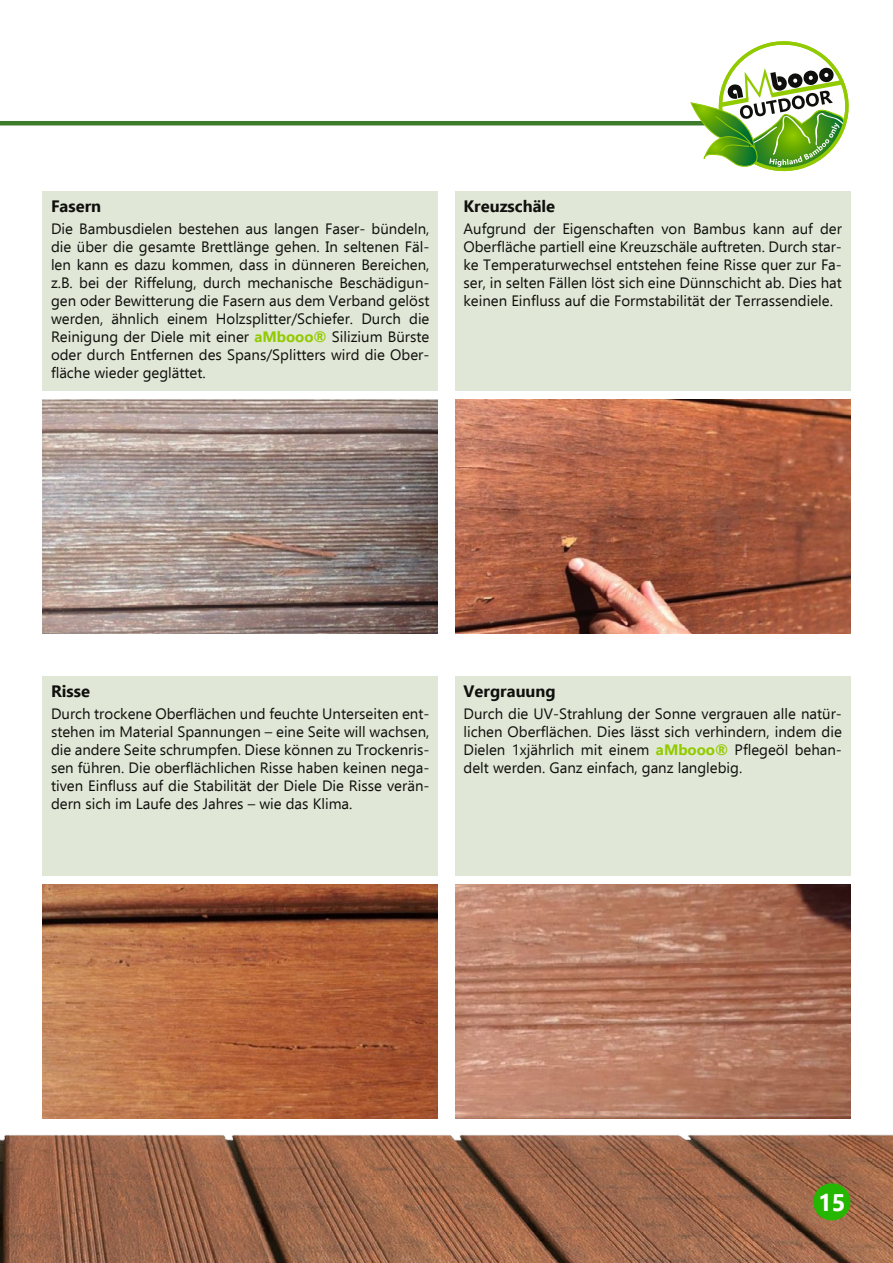
<style>
.page{position:relative;width:893px;height:1263px;background:#fff}
.page>*{position:absolute;margin:0;border:0;box-sizing:border-box;transform-origin:0 0}
.t1{font:700 24px "Ebrima";color:#fff}
.t2{font:700 16.5px "Ebrima";color:#0f0f0d}
.t3{font:15px/18px "Ebrima";color:#0f0f0d;text-align:justify}
.s1{font-weight:700;color:#92ca00}
</style>
<div class="page">
<img style="left:0;top:1134px;width:893px;height:129px">
<hr style="left:0;top:121px;width:784px;height:4px;background:#3c7b29">
<svg style="left:686px;top:41px;width:163px;height:131px"></svg>
<div style="left:43px;top:191px;width:395px;height:200px;background:#e0e7d6"></div>
<img style="left:43px;top:400px;width:395px;height:234px">
<img style="left:455px;top:400px;width:395px;height:234px">
<img style="left:43px;top:884px;width:395px;height:234px">
<img style="left:455px;top:884px;width:395px;height:234px">
<div style="left:455px;top:191px;width:395px;height:200px;background:#e0e7d6"></div>
<div style="left:43px;top:676px;width:395px;height:200px;background:#e0e7d6"></div>
<div style="left:455px;top:676px;width:395px;height:200px;background:#e0e7d6"></div>
<div style="left:813px;top:1183px;width:37px;height:37px;background:#24b600;border-radius:50%"></div>
<p class="t2" style="left:51px;top:194px;width:52px">Fasern</p>
<p class="t3" style="left:51px;top:220px;width:380px">Die Bambusdielen bestehen aus langen Faser- bündeln, die über die gesamte Brettlänge gehen. In seltenen Fäl&shy;len kann es dazu kommen, dass in dünneren Bereichen, z.B. bei der Riffelung, durch mechanische Beschädigun&shy;gen oder Bewitterung die Fasern aus dem Verband gelöst werden, ähnlich einem Holzsplitter/Schiefer. Durch die Reinigung der Diele mit einer <span class="s1">aMbooo®</span> Silizium Bürste oder durch Entfernen des Spans/Splitters wird die Ober&shy;fläche wieder geglättet.</p>
<p class="t2" style="left:463px;top:194px;width:93px">Kreuzschäle</p>
<p class="t3" style="left:463px;top:220px;width:380px">Aufgrund der Eigenschaften von Bambus kann auf der Oberfläche partiell eine Kreuzschäle auftreten. Durch star&shy;ke Temperaturwechsel entstehen feine Risse quer zur Fa&shy;ser, in selten Fällen löst sich eine Dünnschicht ab. Dies hat keinen Einfluss auf die Formstabilität der Terrassendiele.</p>
<p class="t2" style="left:51px;top:679px;width:40px">Risse</p>
<p class="t3" style="left:51px;top:704px;width:380px">Durch trockene Oberflächen und feuchte Unterseiten ent&shy;stehen im Material Spannungen – eine Seite will wachsen, die andere Seite schrumpfen. Diese können zu Trockenris&shy;sen führen. Die oberflächlichen Risse haben keinen nega&shy;tiven Einfluss auf die Stabilität der Diele Die Risse verän&shy;dern sich im Laufe des Jahres – wie das Klima.</p>
<p class="t2" style="left:463px;top:679px;width:94px">Vergrauung</p>
<p class="t3" style="left:463px;top:704px;width:380px">Durch die UV-Strahlung der Sonne vergrauen alle natür&shy;lichen Oberflächen. Dies lässt sich verhindern, indem die Dielen 1xjährlich mit einem <span class="s1">aMbooo®</span> Pflegeöl behan&shy;delt werden. Ganz einfach, ganz langlebig.</p>
<h1 class="t1" style="left:818px;top:1185px;width:29px">15</h1>
</div>
